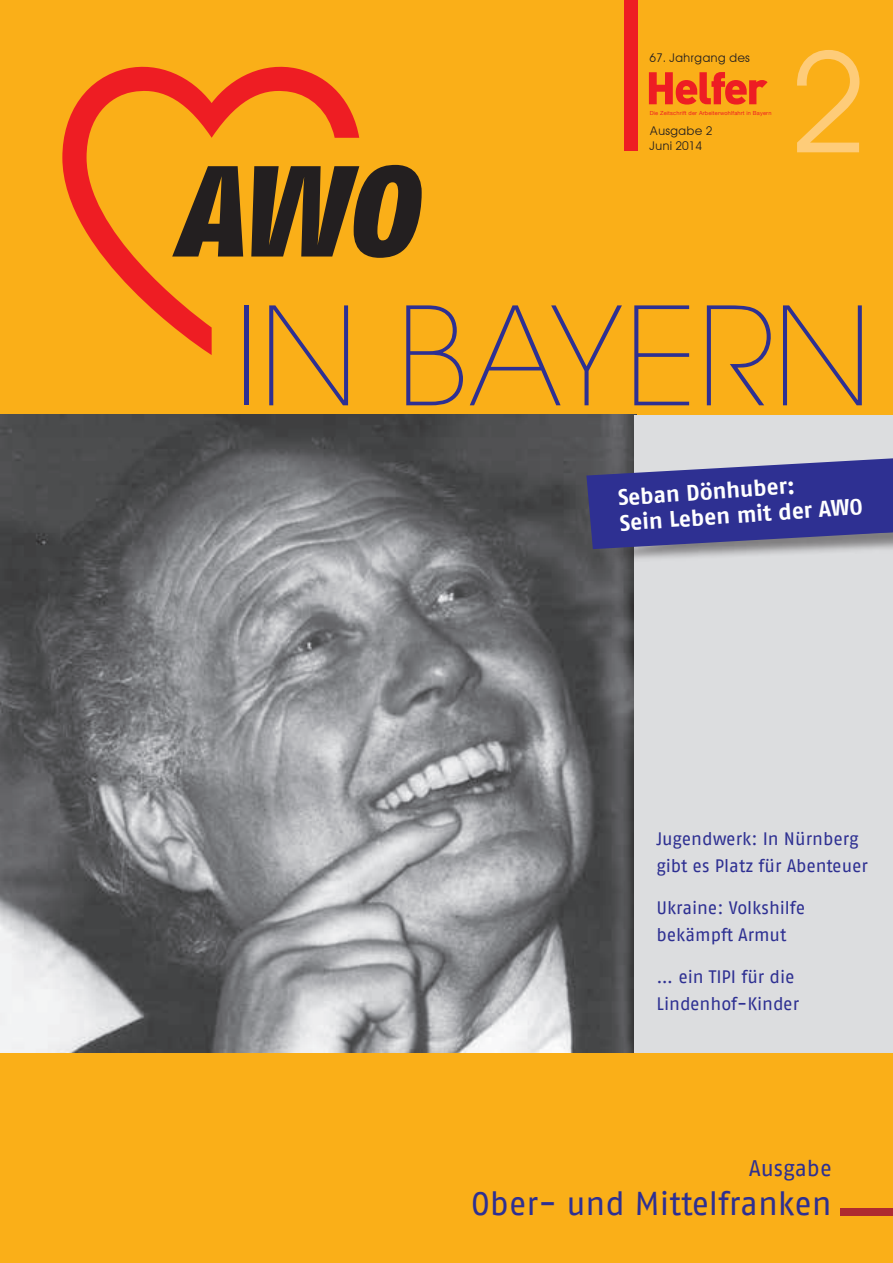
<style>
.page{position:relative;width:893px;height:1263px;background:#faaf18}
.page>*{position:absolute;margin:0;border:0;box-sizing:border-box;transform-origin:0 0}
.t1{font:141px "Avant Garde";color:#fecc79}
.t2{font:200 135px "Avant Garde";color:#2e3092}
.t3{font:33px "AWO Fago Office";color:#2e3092}
.t4{font:700 22.5px/25.5px "AWO Fago Office";color:#fff}
.t5{font:22.5px "AWO Fago Office";letter-spacing:-.005em;color:#2e3092}
.t6{font:18px/27px "AWO Fago Office";color:#2e3092}
.t7{font:12px/15px "Avant Garde";color:#231f20}
.t8{font:5.55px "Helvetica Neue";letter-spacing:.03em;color:#ee1d23}
</style>
<div class="page">
<img style="left:0;top:415px;width:634px;height:637px">
<div style="left:634px;top:415px;width:259px;height:637px;background:#dcdddf"></div>
<div style="left:624px;top:0;width:14px;height:151px;background:#ee1d23"></div>
<svg style="left:649px;top:72px;width:119px;height:33px"></svg>
<svg style="left:62px;top:66px;width:297px;height:289px"></svg>
<svg style="left:172px;top:166px;width:71px;height:91px"></svg>
<svg style="left:251px;top:165px;width:171px;height:93px"></svg>
<div style="left:841px;top:1208px;width:52px;height:8px;background:#ae2a30"></div>
<div style="left:599px;top:465px;width:294px;height:98px;background:#231f20;opacity:.5"></div>
<svg style="left:586px;top:458px;width:307px;height:91px;background:#444695"></svg>
<p class="t7" style="left:649px;top:51px;width:102px">67. Jahrgang des</p>
<p class="t8" style="left:650px;top:110px;width:123px">Die Zeitschrift der Arbeiterwohlfahrt in Bayern</p>
<p class="t7" style="left:649px;top:123px;width:65px">Ausgabe 2<br>Juni 2014</p>
<h1 class="t1" style="left:789px;top:17px;width:80px">2</h1>
<h2 class="t2" style="left:234px;top:277px;width:640px">IN BAYERN</h2>
<p class="t4" style="left:617px;top:484px;width:245px;rotate:-4deg">Seban Dönhuber:<br>Sein Leben mit der AWO</p>
<p class="t6" style="left:656px;top:825px;width:213px">Jugendwerk: In Nürnberg gibt es Platz für Abenteuer</p>
<p class="t6" style="left:656px;top:894px;width:150px">Ukraine: Volkshilfe bekämpft Armut</p>
<p class="t6" style="left:656px;top:963px;width:144px">… ein TIPI für die<br>Lindenhof-Kinder</p>
<p class="t5" style="left:749px;top:1156px;width:84px">Ausgabe</p>
<h3 class="t3" style="left:471px;top:1185px;width:362px">Ober- und Mittelfranken</h3>
</div>
